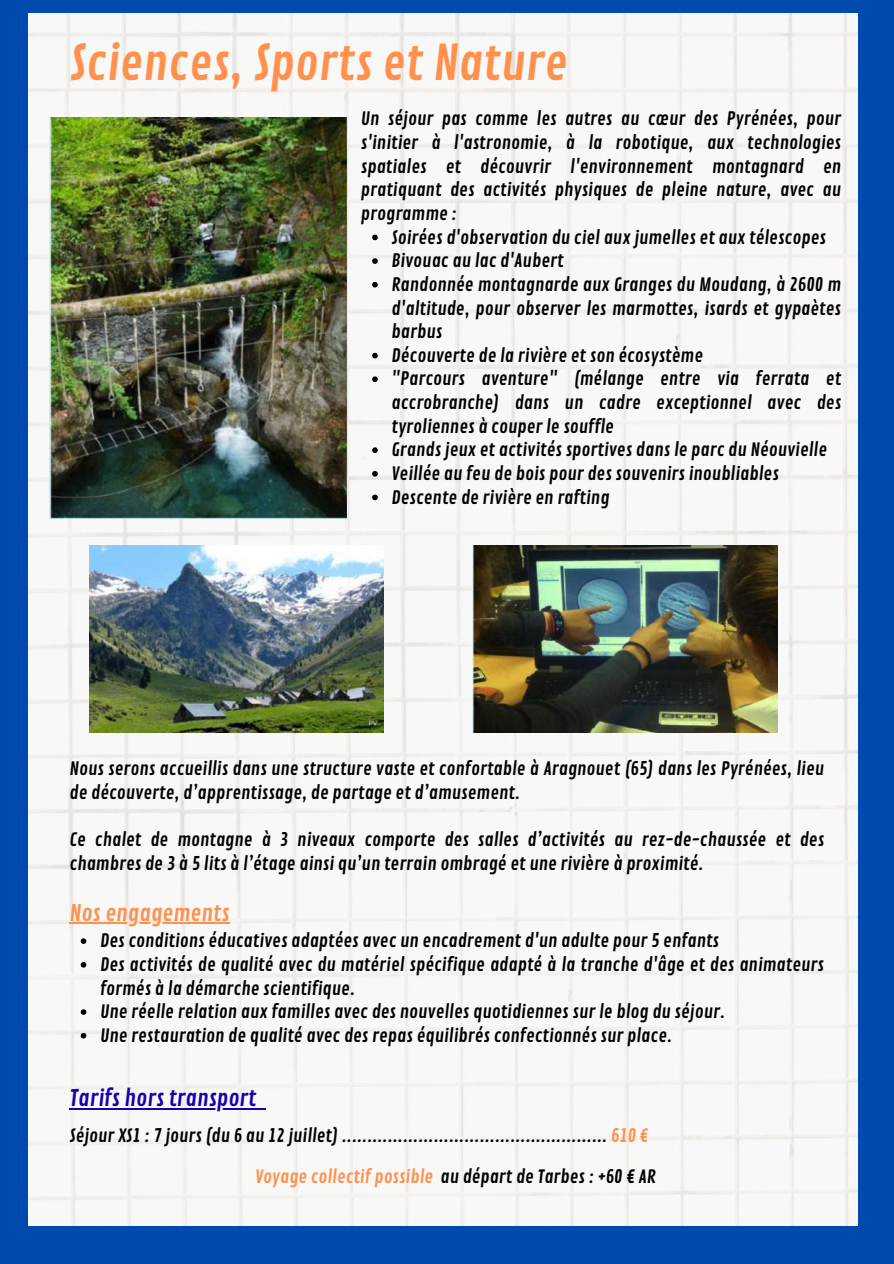
<style>
.page{position:relative;width:894px;height:1264px;background:#fff}
.page>*{position:absolute;margin:0;border:0;box-sizing:border-box;transform-origin:0 0}
.t1{font:48px "Contrail One";color:#ff914d}
.t2{font:22.5px "Contrail One";color:#ff914d}
.t3{font:22.35px "Contrail One";color:#1800ad}
.t4{font:18px/23.7px "Contrail One";color:#000}
.t5{font:17.85px "Contrail One";color:#000}
.t6{font:17.85px "Contrail One";color:#ff914d}
.s1{color:#ff914d}
.s2{color:#000}
</style>
<div class="page">
<img style="left:28px;top:12px;width:829px;height:1213px">
<div style="left:0;top:1225px;width:893px;height:38px;background:#004aad"></div>
<div style="left:857px;top:0;width:36px;height:1263px;background:#004aad"></div>
<div style="left:0;top:0;width:893px;height:12px;background:#004aad"></div>
<div style="left:0;top:0;width:28px;height:1263px;background:#004aad"></div>
<img style="left:49px;top:118px;width:297px;height:400px">
<img style="left:89px;top:545px;width:294px;height:187px">
<img style="left:472px;top:545px;width:305px;height:187px">
<svg style="left:372px;top:235px;width:5px;height:5px"></svg>
<svg style="left:372px;top:258px;width:5px;height:6px"></svg>
<svg style="left:372px;top:282px;width:5px;height:5px"></svg>
<svg style="left:372px;top:353px;width:5px;height:5px"></svg>
<svg style="left:372px;top:376px;width:5px;height:6px"></svg>
<svg style="left:372px;top:447px;width:5px;height:6px"></svg>
<svg style="left:372px;top:471px;width:5px;height:5px"></svg>
<svg style="left:372px;top:494px;width:5px;height:6px"></svg>
<hr style="left:69px;top:922px;width:160px;height:1px;background:#ff914d">
<svg style="left:81px;top:938px;width:5px;height:6px"></svg>
<svg style="left:81px;top:962px;width:5px;height:5px"></svg>
<svg style="left:81px;top:1009px;width:5px;height:5px"></svg>
<svg style="left:81px;top:1032px;width:5px;height:6px"></svg>
<hr style="left:69px;top:1108px;width:187px;height:2px;background:#1800ad">
<svg style="left:256px;top:1108px;width:9px;height:2px"></svg>
<h1 class="t1" style="left:69px;top:35px;width:499px">Sciences, Sports et Nature</h1>
<p class="t4" style="left:361px;top:108px;width:481px;text-align:justify">Un séjour pas comme les autres au cœur des Pyrénées, pour s'initier à l'astronomie, à la robotique, aux technologies spatiales et découvrir l'environnement montagnard en pratiquant des activités physiques de pleine nature, avec au programme :</p>
<p class="t4" style="left:391px;top:226px;width:451px">Soirées d'observation du ciel aux jumelles et aux télescopes Bivouac au lac d'Aubert<br>Randonnée montagnarde aux Granges du Moudang, à 2600 m d'altitude, pour observer les marmottes, isards et gypaètes barbus<br>Découverte de la rivière et son écosystème<br>"Parcours aventure" (mélange entre via ferrata et accrobranche) dans un cadre exceptionnel avec des tyroliennes à couper le souffle<br>Grands jeux et activités sportives dans le parc du Néouvielle Veillée au feu de bois pour des souvenirs inoubliables Descente de rivière en rafting</p>
<p class="t4" style="left:69px;top:757px;width:756px">Nous serons accueillis dans une structure vaste et confortable à Aragnouet (65) dans les Pyrénées, lieu de découverte, d’apprentissage, de partage et d’amusement.</p>
<p class="t4" style="left:69px;top:828px;width:756px">Ce chalet de montagne à 3 niveaux comporte des salles d’activités au rez-de-chaussée et des chambres de 3 à 5 lits à l’étage ainsi qu’un terrain ombragé et une rivière à proximité.</p>
<p class="t2" style="left:69px;top:900px;width:161px">Nos engagements</p>
<p class="t4" style="left:100px;top:929px;width:725px">Des conditions éducatives adaptées avec un encadrement d'un adulte pour 5 enfants<br>Des activités de qualité avec du matériel spécifique adapté à la tranche d'âge et des animateurs formés à la démarche scientifique.<br>Une réelle relation aux familles avec des nouvelles quotidiennes sur le blog du séjour.<br>Une restauration de qualité avec des repas équilibrés confectionnés sur place.</p>
<p class="t3" style="left:69px;top:1085px;width:188px">Tarifs hors transport</p>
<p class="t5" style="left:69px;top:1125px;width:580px">Séjour XS1 : 7 jours (du 6 au 12 juillet) .................................................... <span class="s1">610 €</span></p>
<p class="t6" style="left:255px;top:1166px;width:402px">Voyage collectif possible <span class="s2">au départ de Tarbes : +60 € AR</span></p>
</div>
